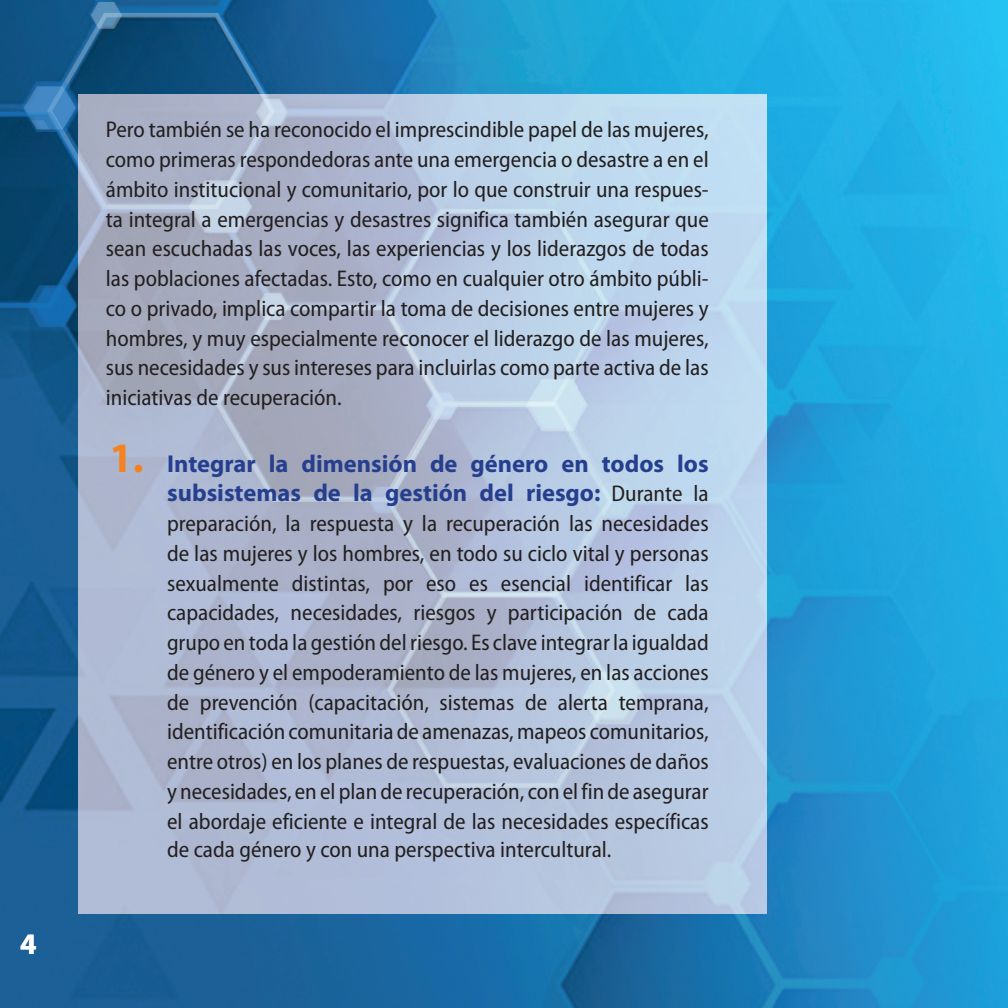
<style>
.page{position:relative;width:1008px;height:1008px;background:#fff}
.page>*{position:absolute;margin:0;border:0;box-sizing:border-box;transform-origin:0 0}
.t1{font:700 29.75px "Myriad Pro";color:#fff}
.t2{font:700 24.5px/29.8px "Myriad Pro";color:#253f8e;text-align:right}
.t3{font:semi-condensed 22.75px/29.6px "Myriad Pro";color:#231f20;text-align:justify}
.s1{font-size:42px;color:#f58220}
.s2{font-weight:400;font-stretch:semi-condensed;font-size:22.75px;color:#231f20}
</style>
<div class="page">
<img style="left:0;top:0;width:1008px;height:1008px">
<img style="left:79px;top:94px;width:687px;height:820px">
<h1 class="t1" style="left:20px;top:924px;width:18px">4</h1>
<p class="t3" style="left:106px;top:115px;width:604px">Pero también se ha reconocido el imprescindible papel de las mujeres, como primeras respondedoras ante una emergencia o desastre a en el ámbito institucional y comunitario, por lo que construir una respues&shy;ta integral a emergencias y desastres significa también asegurar que sean escuchadas las voces, las experiencias y los liderazgos de todas las poblaciones afectadas. Esto, como en cualquier otro ámbito públi&shy;co o privado, implica compartir la toma de decisiones entre mujeres y hombres, y muy especialmente reconocer el liderazgo de las mujeres, sus necesidades y sus intereses para incluirlas como parte activa de las iniciativas de recuperación.</p>
<p class="t2" style="left:109px;top:448px;width:601px"><span class="s1">1.</span> Integrar la dimensión de género en todos los subsistemas de la gestión del riesgo: <span class="s2">Durante la</span></p>
<p class="t3" style="left:167px;top:509px;width:543px">preparación, la respuesta y la recuperación las necesidades de las mujeres y los hombres, en todo su ciclo vital y personas sexualmente distintas, por eso es esencial identificar las capacidades, necesidades, riesgos y participación de cada grupo en toda la gestión del riesgo. Es clave integrar la igualdad de género y el empoderamiento de las mujeres, en las acciones de prevención (capacitación, sistemas de alerta temprana, identificación comunitaria de amenazas, mapeos comunitarios, entre otros) en los planes de respuestas, evaluaciones de daños y necesidades, en el plan de recuperación, con el fin de asegurar el abordaje eficiente e integral de las necesidades específicas de cada género y con una perspectiva intercultural.</p>
</div>
